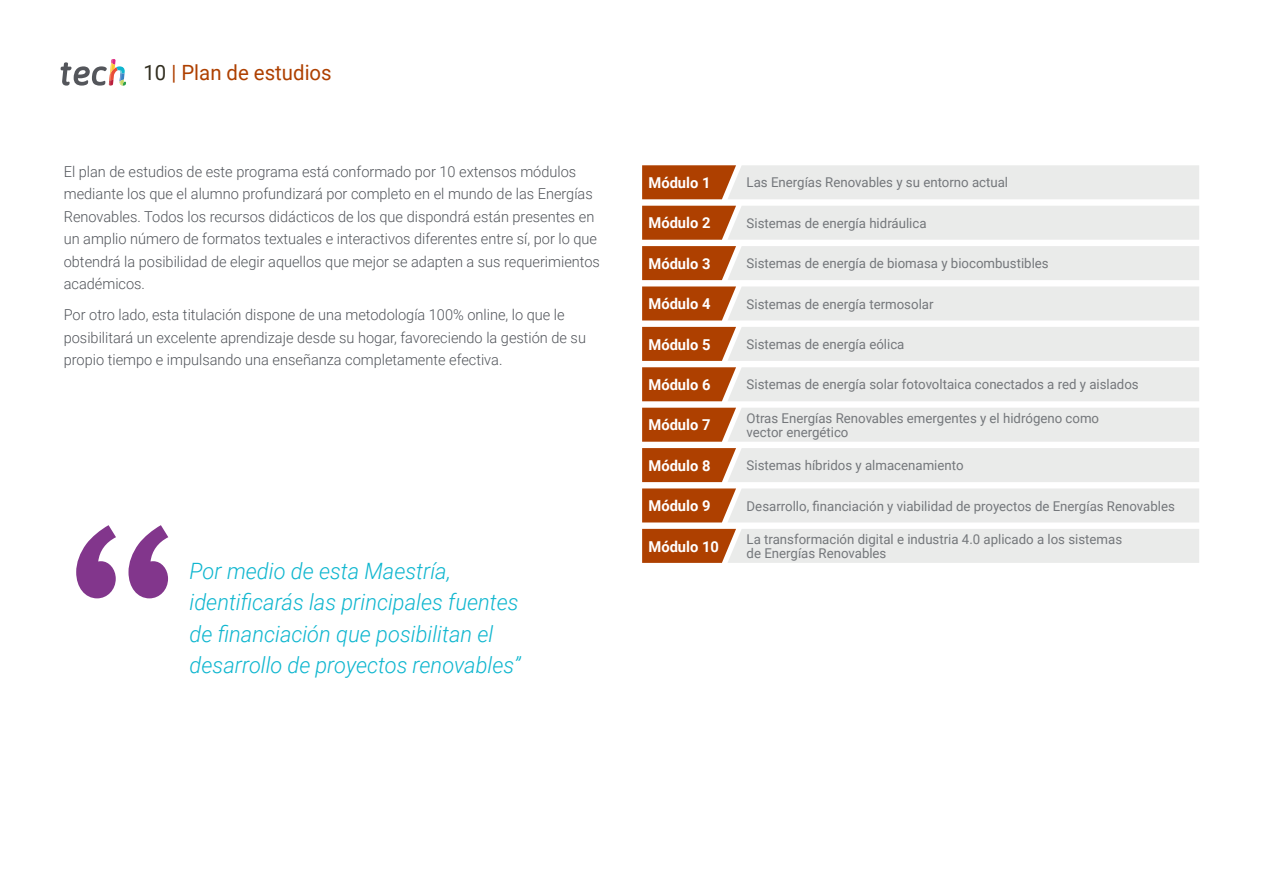
<style>
.page{position:relative;width:1263px;height:893px;background:#fff}
.page>*{position:absolute;margin:0;border:0;box-sizing:border-box;transform-origin:0 0}
.t1{font:italic 300 22.5px/31.5px "Roboto";color:#0fb6cf}
.t2{font:21px "Roboto";color:#ae4000}
.t3{font:300 15px/22.5px "Roboto";color:#52555b}
.t4{font:700 15px "Roboto";color:#fff}
.t5{font:13.5px/13.5px "Roboto";color:#74777b}
.s1{color:#312e20}
</style>
<div class="page">
<svg style="left:61px;top:59px;width:65px;height:27px"></svg>
<svg style="left:76px;top:525px;width:92px;height:73px"></svg>
<svg style="left:642px;top:165px;width:557px;height:34px;background:#e1d0c6"></svg>
<svg style="left:642px;top:327px;width:557px;height:34px;background:#e0d0c5"></svg>
<svg style="left:642px;top:246px;width:557px;height:34px;background:#e0d0c5"></svg>
<svg style="left:642px;top:408px;width:557px;height:34px;background:#e1d0c6"></svg>
<svg style="left:642px;top:488px;width:557px;height:34px;background:#e1d1c6"></svg>
<svg style="left:642px;top:206px;width:557px;height:34px;background:#e1d0c6"></svg>
<svg style="left:642px;top:367px;width:557px;height:34px;background:#e1d0c6"></svg>
<svg style="left:642px;top:286px;width:557px;height:34px;background:#e1d1c6"></svg>
<svg style="left:642px;top:448px;width:557px;height:34px;background:#e0d0c5"></svg>
<svg style="left:642px;top:529px;width:557px;height:34px;background:#e0d0c5"></svg>
<h2 class="t2" style="left:144px;top:57px;width:190px"><span class="s1">10</span> | Plan de estudios</h2>
<p class="t3" style="left:64px;top:159px;width:538px">El plan de estudios de este programa está conformado por 10 extensos módulos mediante los que el alumno profundizará por completo en el mundo de las Energías Renovables. Todos los recursos didácticos de los que dispondrá están presentes en un amplio número de formatos textuales e interactivos diferentes entre sí, por lo que obtendrá la posibilidad de elegir aquellos que mejor se adapten a sus requerimientos académicos.</p>
<p class="t3" style="left:64px;top:303px;width:524px">Por otro lado, esta titulación dispone de una metodología 100% online, lo que le posibilitará un excelente aprendizaje desde su hogar, favoreciendo la gestión de su propio tiempo e impulsando una enseñanza completamente efectiva.</p>
<h1 class="t1" style="left:190px;top:554px;width:333px">Por medio de esta Maestría, identificarás las principales fuentes de financiación que posibilitan el desarrollo de proyectos renovables”</h1>
<p class="t4" style="left:648px;top:172px;width:63px">Módulo 1</p>
<p class="t5" style="left:747px;top:175px;width:263px">Las Energías Renovables y su entorno actual</p>
<p class="t4" style="left:648px;top:212px;width:63px">Módulo 2</p>
<p class="t5" style="left:747px;top:216px;width:181px">Sistemas de energía hidráulica</p>
<p class="t4" style="left:648px;top:253px;width:63px">Módulo 3</p>
<p class="t5" style="left:747px;top:256px;width:304px">Sistemas de energía de biomasa y biocombustibles</p>
<p class="t4" style="left:648px;top:293px;width:63px">Módulo 4</p>
<p class="t5" style="left:747px;top:297px;width:188px">Sistemas de energía termosolar</p>
<p class="t4" style="left:648px;top:334px;width:63px">Módulo 5</p>
<p class="t5" style="left:747px;top:337px;width:159px">Sistemas de energía eólica</p>
<p class="t4" style="left:648px;top:374px;width:63px">Módulo 6</p>
<p class="t5" style="left:747px;top:377px;width:394px">Sistemas de energía solar fotovoltaica conectados a red y aislados</p>
<p class="t4" style="left:648px;top:414px;width:63px">Módulo 7</p>
<p class="t5" style="left:747px;top:411px;width:354px">Otras Energías Renovables emergentes y el hidrógeno como vector energético</p>
<p class="t4" style="left:648px;top:455px;width:63px">Módulo 8</p>
<p class="t5" style="left:747px;top:458px;width:218px">Sistemas híbridos y almacenamiento</p>
<p class="t4" style="left:648px;top:495px;width:63px">Módulo 9</p>
<p class="t5" style="left:747px;top:498px;width:430px">Desarrollo, financiación y viabilidad de proyectos de Energías Renovables</p>
<p class="t4" style="left:648px;top:536px;width:72px">Módulo 10</p>
<p class="t5" style="left:747px;top:532px;width:377px">La transformación digital e industria 4.0 aplicado a los sistemas de Energías Renovables</p>
</div>
